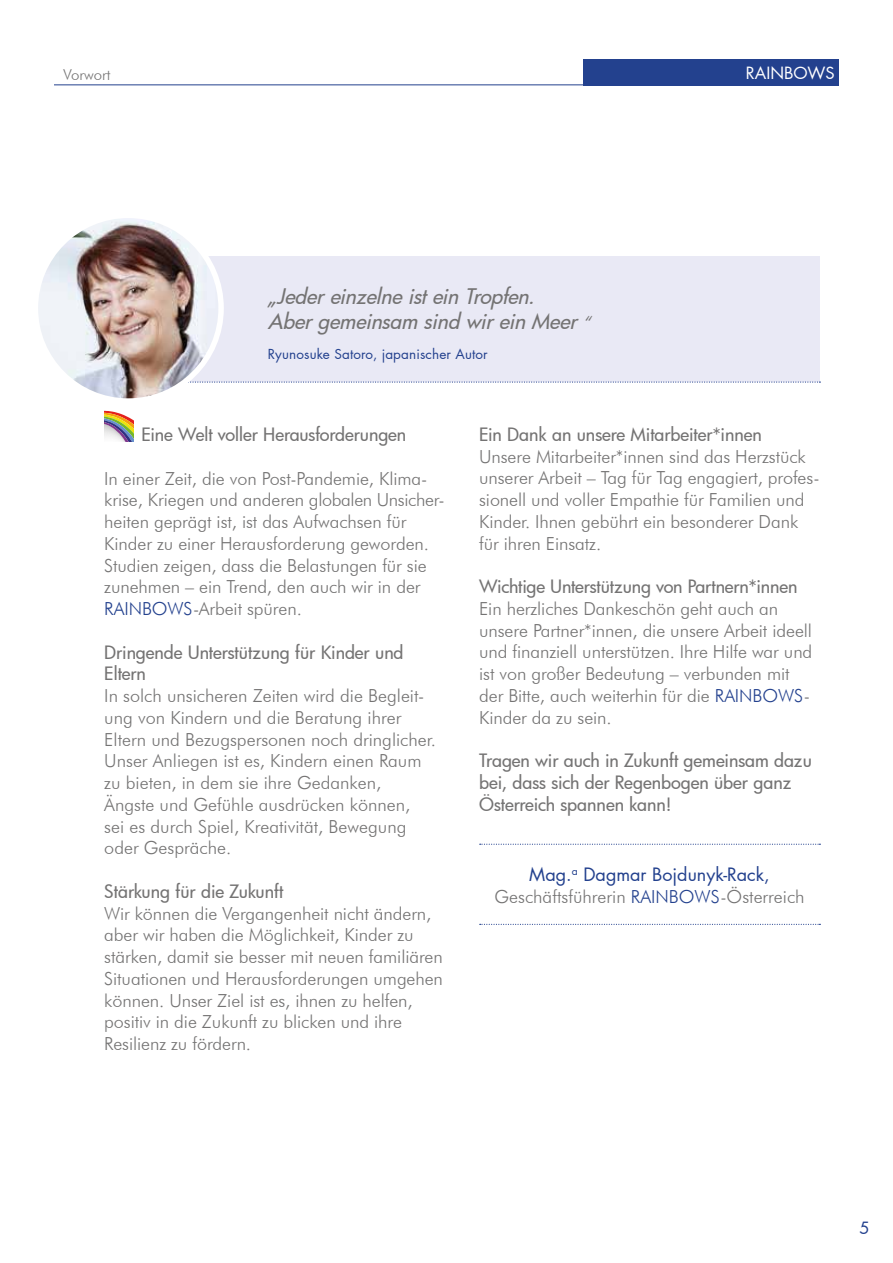
<style>
.page{position:relative;width:893px;height:1263px;background:#fff}
.page>*{position:absolute;margin:0;border:0;box-sizing:border-box;transform-origin:0 0}
.t1{font:italic 500 21px/25.5px "Futura";color:#747373}
.t2{font:300 18px/21.8px "Futura BT";letter-spacing:-.005em;color:#747373}
.t3{font:500 18px/21.8px "Futura";letter-spacing:-.005em;color:#747373}
.t4{font:18px "Futura LT Pro";color:#23418e}
.t5{font:16.5px "Futura LT Pro";color:#fff}
.t6{font:16.5px "Futura LT Pro";color:#23418e}
.t7{font:300 15px "Futura BT";color:#747373}
.t8{font:13.5px "Futura LT Pro";letter-spacing:.01em;color:#23418e}
.s1{font-family:"Futura BT";font-weight:300;font-size:18px}
.s2{color:#23418e}
</style>
<div class="page">
<hr style="left:54px;top:84px;width:785px;height:1px;background:#23418e">
<div style="left:584px;top:60px;width:255px;height:25px;background:#23418e"></div>
<svg style="left:104px;top:411px;width:29px;height:31px"></svg>
<div style="left:122px;top:256px;width:698px;height:126px;background:#e9e9f5"></div>
<svg style="left:480px;top:924px;width:340px;height:1px"></svg>
<svg style="left:480px;top:844px;width:340px;height:1px"></svg>
<svg style="left:185px;top:381px;width:635px;height:2px"></svg>
<img style="left:35px;top:215px;width:186px;height:186px;border-radius:93px">
<div style="left:33px;top:213px;width:191px;height:191px;border:5px solid #fff;border-radius:50%"></div>
<p class="t5" style="left:636px;top:62px;width:200px">RAINBOWS-Oberösterreich</p>
<p class="t7" style="left:64px;top:66px;width:49px">Vorwort</p>
<p class="t5" style="left:746px;top:62px;width:90px">RAINBOWS</p>
<p class="t1" style="left:268px;top:283px;width:329px">„Jedereinzelneistein Tropfen.<br>Abergemeinsam sind wirein Meer<span class="s1">“</span></p>
<p class="t8" style="left:268px;top:345px;width:221px">Ryunosuke Satoro, japanischer Autor</p>
<p class="t3" style="left:142px;top:423px;width:266px">Eine Welt voller Herausforderungen</p>
<p class="t2" style="left:104px;top:467px;width:342px">In einer Zeit, die von Post-Pandemie, Klima&shy;krise, Kriegen und anderen globalen Unsicher&shy;heiten geprägt ist, ist das Aufwachsen für Kinder zu einer Herausforderung geworden.<br>Studien zeigen, dass die Belastungen für sie zunehmen – ein Trend, den auch wir in der <span class="s2">RAINBOWS</span>-Arbeit spüren.</p>
<p class="t3" style="left:104px;top:641px;width:301px">Dringende Unterstützung für Kinder und<br>Eltern</p>
<p class="t2" style="left:104px;top:685px;width:333px">In solch unsicheren Zeiten wird die Begleit&shy;ung von Kindern und die Beratung ihrer Eltern und Bezugspersonen noch dringlicher.<br>Unser Anliegen ist es, Kindern einen Raum zu bieten, in dem sie ihre Gedanken, Ängste und Gefühle ausdrücken können,<br>sei es durch Spiel, Kreativität, Bewegung oder Gespräche.</p>
<p class="t3" style="left:104px;top:880px;width:181px">Stärkung für die Zukunft</p>
<p class="t2" style="left:104px;top:902px;width:340px">Wir können die Vergangenheit nicht ändern, aber wir haben die Möglichkeit, Kinder zu stärken, damit sie besser mit neuen familiären Situationen und Herausforderungen umgehen können. Unser Ziel ist es, ihnen zu helfen, positiv in die Zukunft zu blicken und ihre Resilienz zu fördern.</p>
<p class="t3" style="left:479px;top:423px;width:284px">Ein Dank an unsere Mitarbeiter*innen</p>
<p class="t2" style="left:479px;top:445px;width:342px">Unsere Mitarbeiter*innen sind das Herzstück unserer Arbeit – Tag für Tag engagiert, profes&shy;sionell und voller Empathie für Familien und Kinder. Ihnen gebührt ein besonderer Dank für ihren Einsatz.</p>
<p class="t3" style="left:479px;top:575px;width:320px">Wichtige Unterstützung von Partnern*innen</p>
<p class="t2" style="left:479px;top:597px;width:335px">Ein herzliches Dankeschön geht auch an unsere Partner*innen, die unsere Arbeit ideell und finanziell unterstützen. Ihre Hilfe war und ist von großer Bedeutung – verbunden mit der Bitte, auch weiterhin für die <span class="s2">RAINBOWS</span>-Kinder da zu sein.</p>
<p class="t3" style="left:479px;top:749px;width:334px">Tragen wir auch in Zukunft gemeinsam dazu bei, dass sich der Regenbogen über ganz<br>Österreich spannen kann!</p>
<p class="t4" style="left:529px;top:862px;width:242px">Mag.<sup>a</sup> Dagmar Bojdunyk-Rack,</p>
<p class="t2" style="left:494px;top:886px;width:312px">Geschäftsführerin <span class="s2">RAINBOWS</span>-Österreich</p>
<p class="t6" style="left:859px;top:1217px;width:12px">5</p>
</div>
